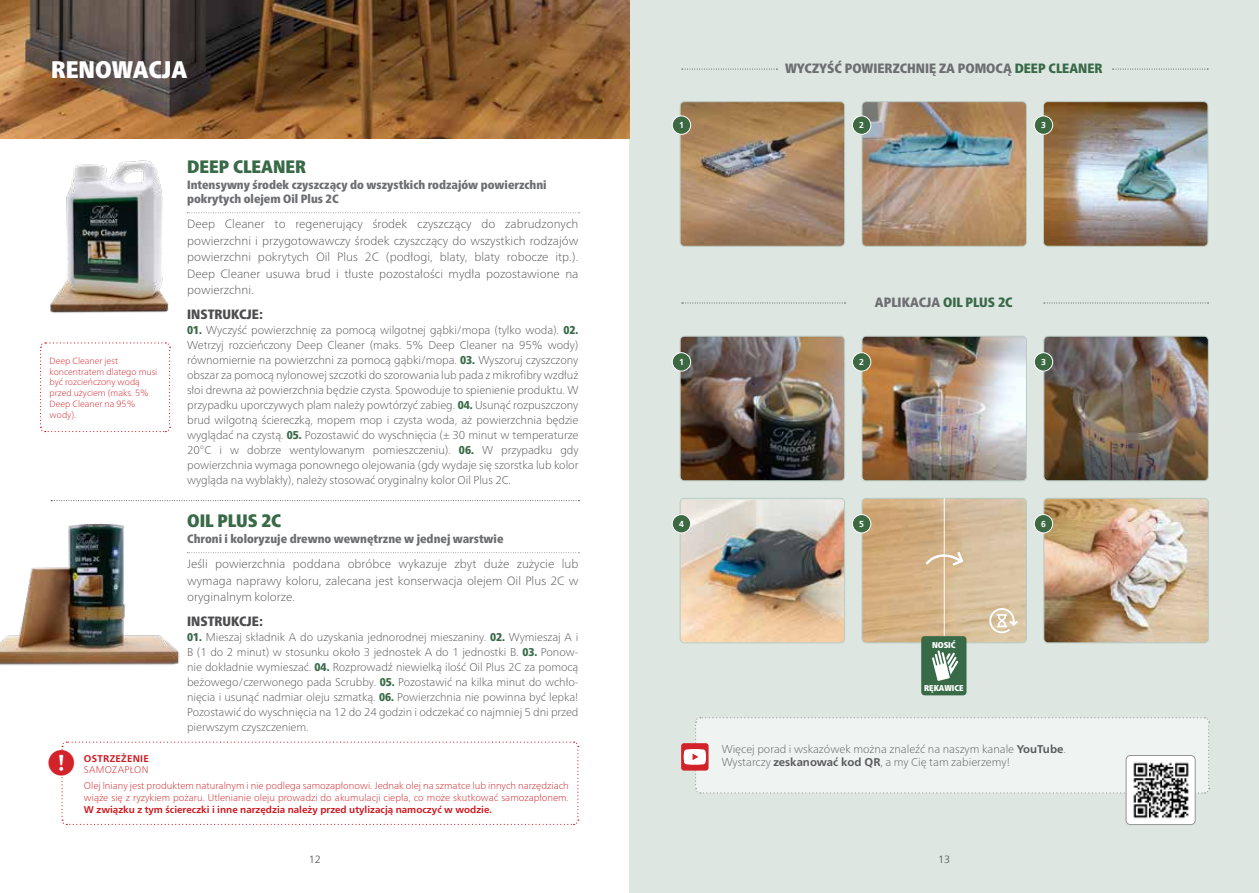
<style>
.page{position:relative;width:1259px;height:893px;background:#fff}
.page>*{position:absolute;margin:0;border:0;box-sizing:border-box;transform-origin:0 0}
.t1{font:900 condensed 24px "Frutiger Neue LTW1 G";color:#fff}
.t2{font:900 condensed 18px "Frutiger Neue LTW1 G";color:#396a48}
.t3{font:900 condensed 13.5px "Frutiger Neue LTW1 G";color:#6d6e71}
.t4{font:900 condensed 13.5px "Frutiger Neue LTW1 G";color:#4d4d4f}
.t5{font:100 12px/16.5px "Frutiger Neue LTW1 G";color:#4d4d4f;text-align:justify}
.t6{font:900 condensed 12px/14.4px "Frutiger Neue LTW1 G";color:#6d6e71}
.t7{font:100 11.4px/15px "Frutiger Neue LTW1 G";letter-spacing:-.005em;color:#4d4d4f;text-align:justify}
.t8{font:100 11.25px/15px "Frutiger Neue LTW1 G";letter-spacing:-.005em;color:#4d4d4f;text-align:justify}
.t9{font:100 11.25px/13.5px "Frutiger Neue LTW1 G";color:#58595b}
.t10{font:300 10.5px "Frutiger Neue LTW1 G";color:#4d4d4f}
.t11{font:100 9.75px/15.9px "Frutiger Neue LTW1 G";color:#ce171e}
.t12{font:700 9.75px "Frutiger Neue LTW1 G";color:#ce171e}
.t13{font:700 9.75px "Frutiger Neue LTW1 G";letter-spacing:.025em;color:#ce171e}
.t14{font:100 9px/10.8px "Frutiger Neue LTW1 G";color:#ce171e}
.t15{font:700 8.7px "Frutiger LT";color:#fff}
.t16{font:900 condensed 8.4px "Frutiger Neue LTW1 G";letter-spacing:-.01em;color:#fff}
.s1{font-weight:900;font-stretch:condensed;color:#396a48}
.s2{color:#396a48}
.s3{font-weight:700}
</style>
<div class="page">
<div style="left:629px;top:0;width:630px;height:893px;background:#dee6e2"></div>
<img style="left:0;top:0;width:629px;height:138px">
<img style="left:682px;top:103px;width:161px;height:142px">
<div style="left:680px;top:101px;width:165px;height:146px;border:1px solid #b9cbc4;border-radius:4px"></div>
<img style="left:863px;top:103px;width:162px;height:142px">
<div style="left:861px;top:101px;width:166px;height:146px;border:1px solid #b9cbc4;border-radius:4px"></div>
<img style="left:1045px;top:103px;width:161px;height:142px">
<div style="left:1043px;top:101px;width:165px;height:146px;border:1px solid #b9cbc4;border-radius:4px"></div>
<div style="left:672px;top:116px;width:18px;height:18px;background:#3d6942;border-radius:50%"></div>
<div style="left:672px;top:116px;width:19px;height:19px;border:1px solid #fff;border-radius:50%"></div>
<div style="left:852px;top:116px;width:19px;height:18px;background:#3d6942;border-radius:50%"></div>
<div style="left:852px;top:116px;width:19px;height:19px;border:1px solid #fff;border-radius:50%"></div>
<div style="left:1034px;top:116px;width:18px;height:18px;background:#3d6942;border-radius:50%"></div>
<div style="left:1034px;top:116px;width:19px;height:19px;border:1px solid #fff;border-radius:50%"></div>
<img style="left:680px;top:336px;width:163px;height:145px">
<div style="left:680px;top:336px;width:165px;height:145px;border:1px solid #b9cbc4;border-radius:4px"></div>
<img style="left:680px;top:500px;width:163px;height:143px">
<div style="left:680px;top:498px;width:165px;height:145px;border:1px solid #b9cbc4;border-radius:4px"></div>
<img style="left:863px;top:338px;width:162px;height:141px">
<div style="left:861px;top:336px;width:166px;height:145px;border:1px solid #b9cbc4;border-radius:4px"></div>
<img style="left:863px;top:500px;width:162px;height:141px">
<div style="left:861px;top:498px;width:166px;height:145px;border:1px solid #b9cbc4;border-radius:4px"></div>
<img style="left:1045px;top:336px;width:163px;height:145px">
<div style="left:1043px;top:336px;width:165px;height:145px;border:1px solid #b9cbc4;border-radius:4px"></div>
<img style="left:1045px;top:498px;width:163px;height:145px">
<div style="left:1043px;top:498px;width:165px;height:145px;border:1px solid #b9cbc4;border-radius:4px"></div>
<div style="left:672px;top:353px;width:18px;height:18px;background:#3d6942;border-radius:50%"></div>
<div style="left:672px;top:352px;width:19px;height:19px;border:1px solid #fff;border-radius:50%"></div>
<div style="left:672px;top:515px;width:18px;height:18px;background:#3d6942;border-radius:50%"></div>
<div style="left:672px;top:514px;width:19px;height:19px;border:1px solid #fff;border-radius:50%"></div>
<div style="left:852px;top:353px;width:19px;height:18px;background:#3d6942;border-radius:50%"></div>
<div style="left:852px;top:352px;width:19px;height:19px;border:1px solid #fff;border-radius:50%"></div>
<div style="left:852px;top:515px;width:19px;height:18px;background:#3d6942;border-radius:50%"></div>
<div style="left:852px;top:514px;width:19px;height:19px;border:1px solid #fff;border-radius:50%"></div>
<div style="left:1034px;top:353px;width:18px;height:18px;background:#3d6942;border-radius:50%"></div>
<div style="left:1034px;top:352px;width:19px;height:19px;border:1px solid #fff;border-radius:50%"></div>
<div style="left:1034px;top:515px;width:18px;height:18px;background:#3d6942;border-radius:50%"></div>
<div style="left:1034px;top:514px;width:19px;height:19px;border:1px solid #fff;border-radius:50%"></div>
<hr style="left:944px;top:498px;width:1px;height:146px;background:#fff">
<svg style="left:989px;top:608px;width:28px;height:25px"></svg>
<svg style="left:925px;top:552px;width:38px;height:13px"></svg>
<svg style="left:204px;top:212px;width:375px;height:1px"></svg>
<svg style="left:51px;top:500px;width:528px;height:1px"></svg>
<img style="left:50px;top:160px;width:154px;height:153px">
<svg style="left:40px;top:342px;width:131px;height:91px"></svg>
<img style="left:0;top:524px;width:209px;height:142px">
<svg style="left:187px;top:552px;width:392px;height:1px"></svg>
<svg style="left:682px;top:69px;width:95px;height:1px"></svg>
<svg style="left:1112px;top:69px;width:96px;height:1px"></svg>
<svg style="left:682px;top:303px;width:163px;height:1px"></svg>
<svg style="left:1044px;top:303px;width:164px;height:1px"></svg>
<img style="left:1127px;top:794px;width:68px;height:31px">
<div style="left:1125px;top:755px;width:70px;height:70px;border:1px solid #939598;border-radius:4px"></div>
<svg style="left:681px;top:717px;width:528px;height:77px"></svg>
<div style="left:921px;top:636px;width:45px;height:59px;background:#396a48;border-radius:3px"></div>
<svg style="left:932px;top:650px;width:26px;height:31px"></svg>
<svg style="left:61px;top:741px;width:518px;height:84px"></svg>
<h1 class="t1" style="left:51px;top:51px;width:138px">RENOWACJA</h1>
<p class="t14" style="left:50px;top:355px;width:109px">Deep Cleaner jest koncentratem dlatego musi być rozcieńczony wodą przed użyciem (maks. 5%<br>Deep Cleaner na 95% wody).</p>
<h2 class="t2" style="left:187px;top:152px;width:121px">DEEP CLEANER</h2>
<p class="t6" style="left:187px;top:177px;width:361px">Intensywny środek czyszczący do wszystkich rodzajów powierzchni pokrytych olejem Oil Plus 2C</p>
<p class="t5" style="left:187px;top:215px;width:393px">Deep Cleaner to regenerujący środek czyszczący do zabrudzonych powierzchni i przygotowawczy środek czyszczący do wszystkich rodzajów powierzchni pokrytych Oil Plus 2C (podłogi, blaty, blaty robocze itp.).<br>Deep Cleaner usuwa brud i tłuste pozostałości mydła pozostawione na powierzchni.</p>
<p class="t4" style="left:187px;top:304px;width:77px">INSTRUKCJE:</p>
<p class="t7" style="left:187px;top:322px;width:393px"><span class="s1">01.</span> Wyczyść powierzchnię za pomocą wilgotnej gąbki/mopa (tylko woda). <span class="s1">02.<br></span>Wetrzyj rozcieńczony Deep Cleaner (maks. 5% Deep Cleaner na 95% wody) równomiernie na powierzchni za pomocą gąbki/mopa. <span class="s1">03.</span> Wyszoruj czyszczony obszar za pomocą nylonowej szczotki do szorowania lub pada z mikrofibry wzdłuż słoi drewna aż powierzchnia będzie czysta. Spowoduje to spienienie produktu. W przypadku uporczywych plam należy powtórzyć zabieg. <span class="s1">04.</span> Usunąć rozpuszczony brud wilgotną ściereczką, mopem mop i czysta woda, aż powierzchnia będzie wyglądać na czystą. <span class="s1">05.</span> Pozostawić do wyschnięcia (± 30 minut w temperaturze 20°C i w dobrze wentylowanym pomieszczeniu). <span class="s1">06.</span> W przypadku gdy powierzchnia wymaga ponownego olejowania (gdy wydaje się szorstka lub kolor wygląda na wyblakły), należy stosować oryginalny kolor Oil Plus 2C.</p>
<h2 class="t2" style="left:187px;top:507px;width:96px">OIL PLUS 2C</h2>
<p class="t6" style="left:187px;top:531px;width:318px">Chroni i koloryzuje drewno wewnętrzne w jednej warstwie</p>
<p class="t5" style="left:187px;top:555px;width:393px">Jeśli powierzchnia poddana obróbce wykazuje zbyt duże zużycie lub wymaga naprawy koloru, zalecana jest konserwacja olejem Oil Plus 2C w oryginalnym kolorze.</p>
<p class="t4" style="left:187px;top:611px;width:77px">INSTRUKCJE:</p>
<p class="t8" style="left:187px;top:629px;width:393px"><span class="s1">01.</span> Mieszaj składnik A do uzyskania jednorodnej mieszaniny. <span class="s1">02.</span> Wymieszaj A i B (1 do 2 minut) w stosunku około 3 jednostek A do 1 jednostki B. <span class="s1">03.</span> Ponow&shy;nie dokładnie wymieszać. <span class="s1">04.</span> Rozprowadź niewielką ilość Oil Plus 2C za pomocą beżowego/czerwonego pada Scrubby. <span class="s1">05.</span> Pozostawić na kilka minut do wchło&shy;nięcia i usunąć nadmiar oleju szmatką. <span class="s1">06.</span> Powierzchnia nie powinna być lepka!<br>Pozostawić do wyschnięcia na 12 do 24 godzin i odczekać co najmniej 5 dni przed pierwszym czyszczeniem.</p>
<p class="t13" style="left:84px;top:751px;width:67px">OSTRZEŻENIE</p>
<p class="t11" style="left:84px;top:761px;width:486px">SAMOZAPŁON<br>Olej lniany jest produktem naturalnym i nie podlega samozapłonowi. Jednak olej na szmatce lub innych narzędziach</p>
<p class="t11" style="left:84px;top:789px;width:486px">wiąże się z ryzykiem pożaru. Utlenianie oleju prowadzi do akumulacji ciepła, co może skutkować samozapłonem.</p>
<p class="t12" style="left:84px;top:802px;width:410px">W związku z tym ściereczki i inne narzędzia należy przed utylizacją namoczyć w wodzie.</p>
<p class="t3" style="left:785px;top:58px;width:319px">WYCZYŚĆ POWIERZCHNIĘ ZA POMOCĄ <span class="s2">DEEP CLEANER</span></p>
<p class="t15" style="left:679px;top:120px;width:6px">1</p>
<p class="t15" style="left:859px;top:120px;width:6px">2</p>
<p class="t15" style="left:1041px;top:120px;width:6px">3</p>
<p class="t15" style="left:679px;top:357px;width:6px">1</p>
<p class="t3" style="left:875px;top:292px;width:139px">APLIKACJA <span class="s2">OIL PLUS 2C</span></p>
<p class="t15" style="left:859px;top:357px;width:6px">2</p>
<p class="t15" style="left:1041px;top:357px;width:6px">3</p>
<p class="t15" style="left:679px;top:519px;width:6px">4</p>
<p class="t15" style="left:859px;top:519px;width:6px">5</p>
<p class="t15" style="left:1041px;top:519px;width:6px">6</p>
<p class="t16" style="left:932px;top:638px;width:25px">NOSIĆ</p>
<p class="t16" style="left:924px;top:681px;width:41px">RĘKAWICE</p>
<p class="t9" style="left:721px;top:741px;width:346px">Więcej porad i wskazówek można znaleźć na naszym kanale <span class="s3">YouTube</span>.<br>Wystarczy <span class="s3">zeskanować kod QR</span>, a my Cię tam zabierzemy!</p>
<p class="t10" style="left:309px;top:852px;width:14px">12</p>
<p class="t10" style="left:938px;top:852px;width:14px">13</p>
</div>
